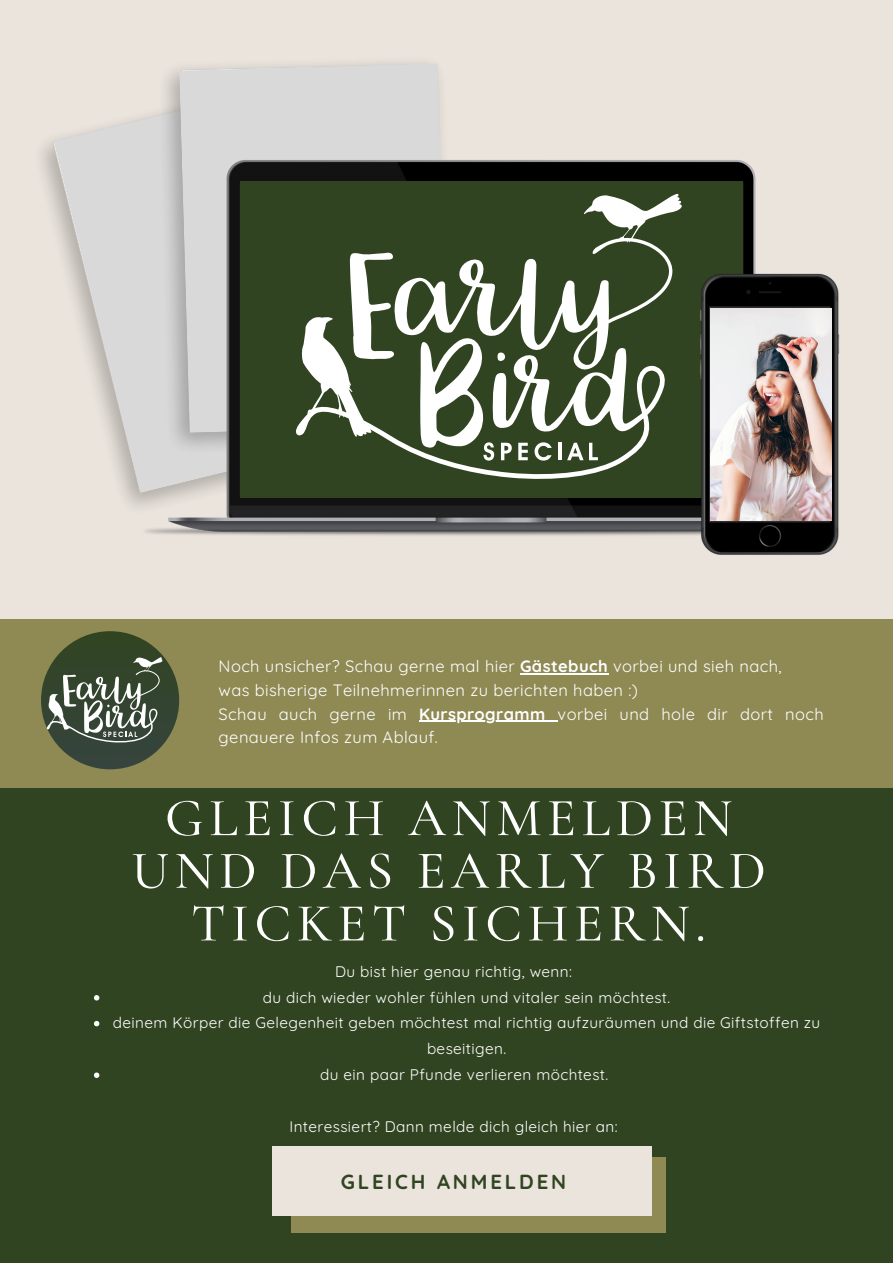
<style>
.page{position:relative;width:893px;height:1264px;background:#fff}
.page>*{position:absolute;margin:0;border:0;box-sizing:border-box;transform-origin:0 0}
.t1{font:500 54px/52.7px "Cormorant Garamond";letter-spacing:.1em;color:#fff;text-align:center}
.t2{font:700 20.4px "Quicksand";letter-spacing:.14em;color:#314421}
.t3{font:16.5px/23.5px "Quicksand";letter-spacing:.025em;color:#fff}
.t4{font:15.3px/25.8px "Quicksand";letter-spacing:.025em;color:#fff;text-align:center}
.s1{font-weight:700}
</style>
<div class="page">
<div style="left:0;top:0;width:892px;height:1262px;background:#eae4dd"></div>
<div style="left:0;top:788px;width:892px;height:474px;background:#314421"></div>
<div style="left:0;top:619px;width:892px;height:169px;background:#8f8a54"></div>
<div style="left:41px;top:631px;width:138px;height:138px;background:linear-gradient(to bottom,#324522,#36443e);border-radius:50%"></div>
<svg style="left:54px;top:129px;width:46px;height:268px"></svg>
<div style="left:179px;top:63px;width:261px;height:42px;background:#d9d9d9"></div>
<img style="left:100px;top:105px;width:656px;height:431px">
<div style="left:240px;top:181px;width:503px;height:316px;background:#314421"></div>
<img style="left:695px;top:271px;width:145px;height:284px">
<img style="left:710px;top:308px;width:121px;height:213px">
<svg style="left:45px;top:656px;width:117px;height:87px;background:#616e5d"></svg>
<hr style="left:520px;top:673px;width:88px;height:1px;background:#fff">
<hr style="left:419px;top:720px;width:138px;height:1px;background:#fff">
<div style="left:291px;top:1157px;width:375px;height:75px;background:#8f8a54"></div>
<div style="left:272px;top:1146px;width:379px;height:69px;background:#eae4dd"></div>
<svg style="left:94px;top:995px;width:5px;height:5px"></svg>
<svg style="left:94px;top:1020px;width:5px;height:6px"></svg>
<svg style="left:94px;top:1072px;width:5px;height:5px"></svg>
<svg style="left:296px;top:317px;width:369px;height:162px"></svg>
<svg style="left:350px;top:252px;width:43px;height:108px"></svg>
<svg style="left:534px;top:442px;width:17px;height:18px"></svg>
<hr style="left:558px;top:443px;width:4px;height:17px;background:#fff">
<svg style="left:567px;top:443px;width:16px;height:17px"></svg>
<svg style="left:589px;top:443px;width:9px;height:17px"></svg>
<svg style="left:419px;top:370px;width:92px;height:90px"></svg>
<svg style="left:518px;top:443px;width:9px;height:17px"></svg>
<svg style="left:393px;top:194px;width:288px;height:176px"></svg>
<p class="t3" style="left:218px;top:654px;width:564px">Noch unsicher? Schau gerne mal hier <span class="s1">Gästebuch</span> vorbei und sieh nach,</p>
<p class="t3" style="left:218px;top:678px;width:421px">was bisherige Teilnehmerinnen zu berichten haben :)</p>
<p class="t3" style="left:218px;top:701px;width:606px">Schau auch gerne im <span class="s1">Kursprogramm</span> vorbei und hole dir dort noch genauere Infos zum Ablauf.</p>
<p class="t1" style="left:131px;top:791px;width:636px">GLEICH ANMELDEN<br>UND DAS EARLY BIRD<br>TICKET SICHERN.</p>
<p class="t4" style="left:335px;top:958px;width:238px">Du bist hier genau richtig, wenn:</p>
<p class="t4" style="left:263px;top:983px;width:409px">du dich wieder wohler fühlen und vitaler sein möchtest.</p>
<p class="t4" style="left:113px;top:1009px;width:708px">deinem Körper die Gelegenheit geben möchtest mal richtig aufzuräumen und die Giftstoffen zu beseitigen.</p>
<p class="t4" style="left:320px;top:1061px;width:289px">du ein paar Pfunde verlieren möchtest.</p>
<p class="t4" style="left:289px;top:1112px;width:329px">Interessiert? Dann melde dich gleich hier an:</p>
<p class="t2" style="left:341px;top:1168px;width:227px">GLEICH ANMELDEN</p>
</div>
